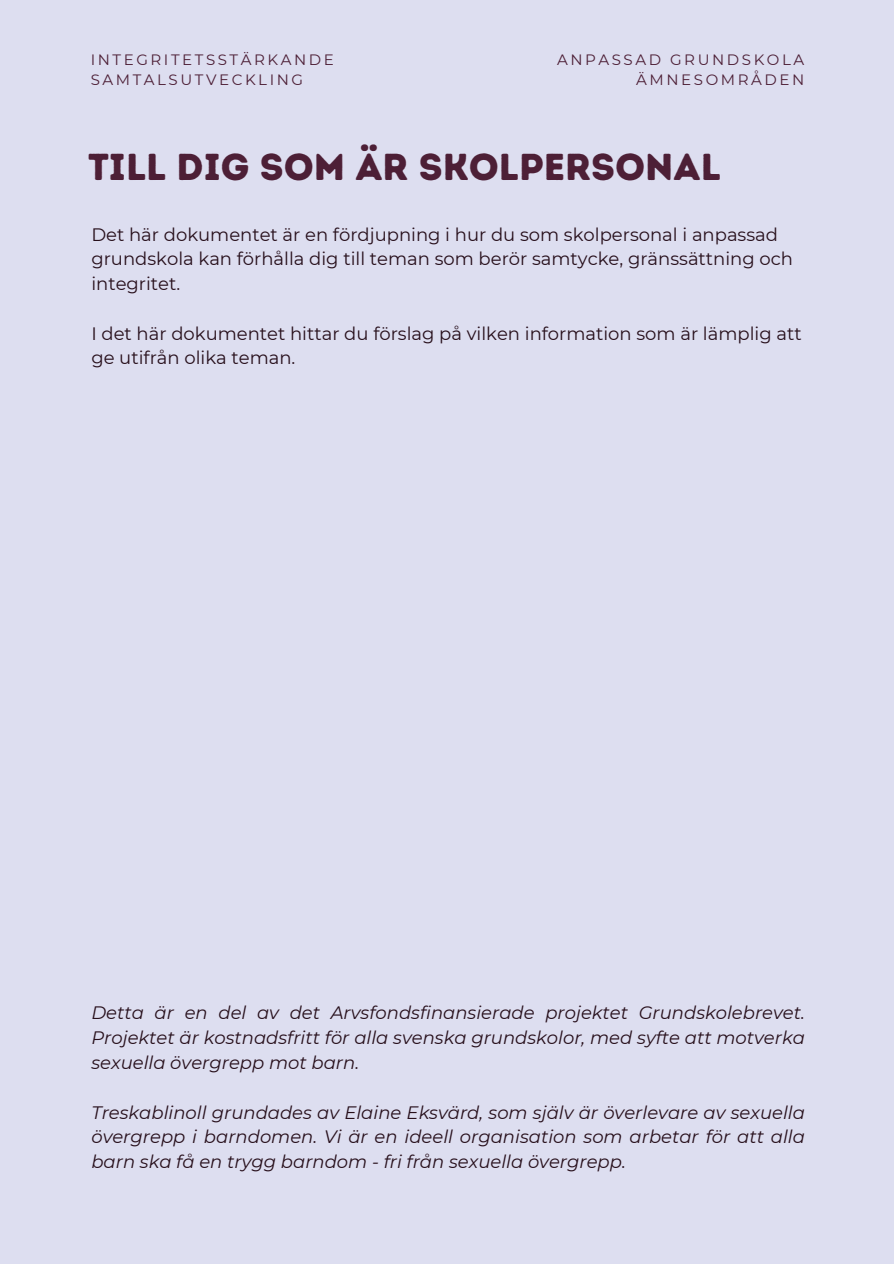
<style>
.page{position:relative;width:894px;height:1264px;background:#fff}
.page>*{position:absolute;margin:0;border:0;box-sizing:border-box;transform-origin:0 0}
.t1{font:37.5px "Intro Rust Base";color:#4d1f36}
.t2{font:italic 18px/24.8px "Montserrat";color:#270f1b;text-align:justify}
.t3{font:18px/24.8px "Montserrat";color:#270f1b}
.t4{font:15px/20.2px "Montserrat";letter-spacing:.17em;color:#4d1f36}
</style>
<div class="page">
<div style="left:0;top:0;width:893px;height:1263px;background:#dddef0"></div>
<p class="t4" style="left:91px;top:49px;width:244px">INTEGRITETSSTÄRKANDE<br>SAMTALSUTVECKLING</p>
<h1 class="t4" style="left:557px;top:49px;width:249px">ANPASSAD GRUNDSKOLA</h1>
<h2 class="t4" style="left:636px;top:70px;width:169px">ÄMNESOMRÅDEN</h2>
<h2 class="t1" style="left:88px;top:145px;width:634px">TILL DIG SOM ÄR SKOLPERSONAL</h2>
<p class="t3" style="left:91px;top:222px;width:703px">Det här dokumentet är en fördjupning i hur du som skolpersonal i anpassad grundskola kan förhålla dig till teman som berör samtycke, gränssättning och integritet.</p>
<p class="t3" style="left:91px;top:321px;width:711px">I det här dokumentet hittar du förslag på vilken information som är lämplig att ge utifrån olika teman.</p>
<h2 class="t2" style="left:91px;top:1000px;width:714px">Detta är en del av det Arvsfondsfinansierade projektet Grundskolebrevet.<br>Projektet är kostnadsfritt för alla svenska grundskolor, med syfte att motverka sexuella övergrepp mot barn.</h2>
<h2 class="t2" style="left:91px;top:1099px;width:714px">Treskablinoll grundades av Elaine Eksvärd, som själv är överlevare av sexuella övergrepp i barndomen. Vi är en ideell organisation som arbetar för att alla barn ska få en trygg barndom - fri från sexuella övergrepp.</h2>
</div>
